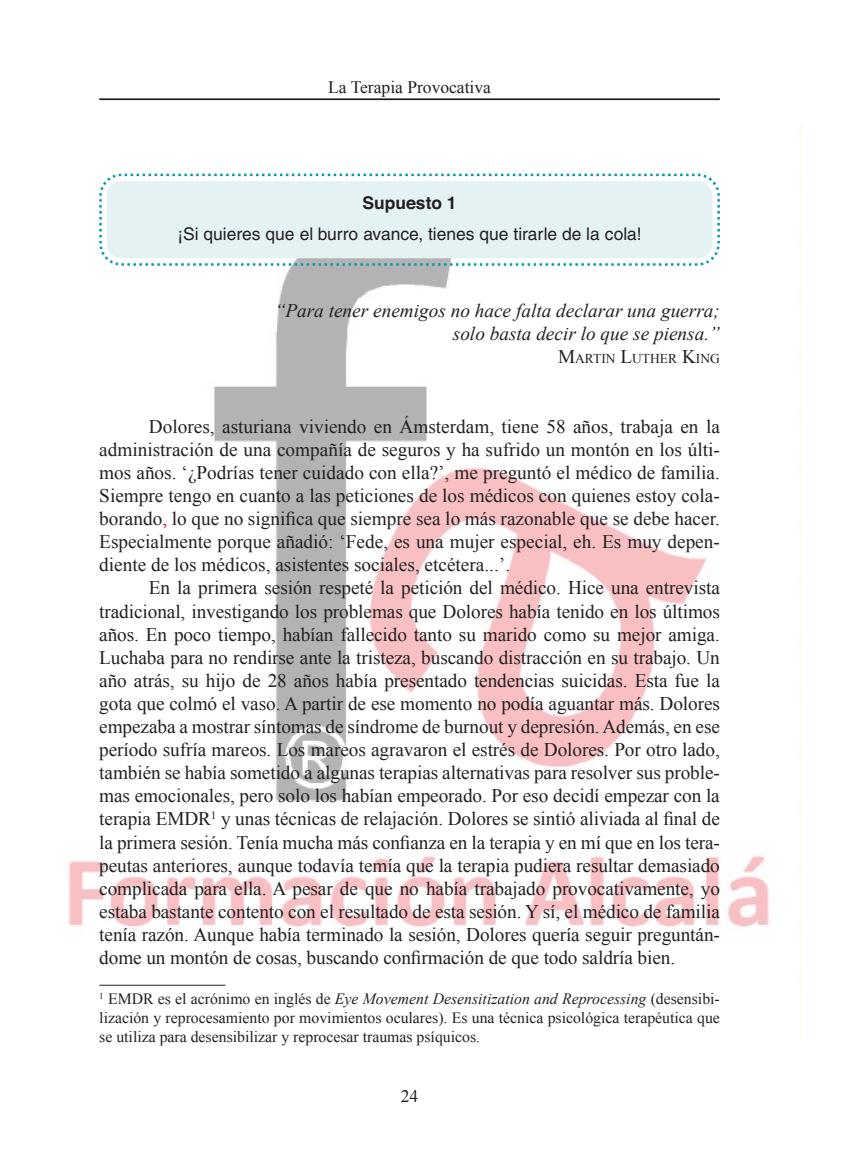
<style>
.page{position:relative;width:844px;height:1166px;background:#fff}
.page>*{position:absolute;margin:0;border:0;box-sizing:border-box;transform-origin:0 0}
.t1{font:19.25px/23.1px "Times New Roman";color:#231f20;text-align:justify}
.t2{font:italic 19.25px/23.1px "Times New Roman";color:#231f20;text-align:right}
.t3{font:17.5px "Helvetica";color:#231f20}
.t4{font:17.5px "Times New Roman";color:#231f20}
.t5{font:700 17.5px "Helvetica";color:#231f20}
.t6{font:15.75px/18.9px "Times New Roman";color:#231f20;text-align:justify}
.t7{font:13.47px "Times New Roman";color:#231f20}
.s1{font-size:19.25px}
.s2{color:#c00000}
.s3{font-style:italic}
</style>
<div class="page">
<img style="left:68px;top:127px;width:733px;height:912px">
<hr style="left:99px;top:98px;width:620px;height:2px;background:#231f20">
<hr style="left:99px;top:985px;width:126px;height:1px;background:#231f20">
<div style="left:107px;top:181px;width:605px;height:77px;background:#e5f2f4;border-radius:15px"></div>
<div style="left:99px;top:174px;width:620px;height:92px;border:2px dashed #009aad;border-radius:21px"></div>
<p class="t4" style="left:328px;top:75px;width:164px">La Terapia Provocativa</p>
<p class="t5" style="left:362px;top:187px;width:95px">Supuesto 1</p>
<p class="t3" style="left:177px;top:223px;width:465px">¡Si quieres que el burro avance, tienes que tirarle de la cola!</p>
<p class="t2" style="left:274px;top:299px;width:446px">“Para tener enemigos no hace falta declarar una guerra; solo basta decir lo que se piensa.”</p>
<p class="t7" style="left:558px;top:350px;width:163px"><span class="s1">M</span>ARTIN <span class="s1">L</span>UTHER <span class="s1">K</span>ING</p>
<p class="t1" style="left:99px;top:414px;width:622px;text-indent:50px">Dolores, asturiana viviendo en Ámsterdam, tiene 58 años, trabaja en la administración de una compañía de seguros y ha sufrido un montón en los últi&shy;mos años. ‘¿Podrías tener cuidado con ella?’, me preguntó el médico de familia.<br>Siempre tengo en cuanto a las peticiones de los médicos con quienes estoy cola&shy;borando<span class="s2">,</span> lo que no significa que siempre sea lo más razonable que se debe hacer.<br>Especialmente porque añadió: ‘Fede, es una mujer especial, eh. Es muy depen&shy;diente de los médicos, asistentes sociales, etcétera...’.</p>
<p class="t1" style="left:99px;top:576px;width:622px;text-indent:50px">En la primera sesión respeté la petición del médico. Hice una entrevista tradicional, investigando los problemas que Dolores había tenido en los últimos años. En poco tiempo, habían fallecido tanto su marido como su mejor amiga.<br>Luchaba para no rendirse ante la tristeza, buscando distracción en su trabajo. Un año atrás, su hijo de 28 años había presentado tendencias suicidas. Esta fue la gota que colmó el vaso. A partir de ese momento no podía aguantar más. Dolores empezaba a mostrar síntomas de síndrome de burnout y depresión. Además, en ese período sufría mareos. Los mareos agravaron el estrés de Dolores. Por otro lado, también se había sometido a algunas terapias alternativas para resolver sus proble&shy;mas emocionales, pero solo los habían empeorado. Por eso decidí empezar con la terapia EMDR<sup>1</sup> y unas técnicas de relajación. Dolores se sintió aliviada al final de la primera sesión. Tenía mucha más confianza en la terapia y en mí que en los tera&shy;peutas anteriores, aunque todavía temía que la terapia pudiera resultar demasiado complicada para ella. A pesar de que no había trabajado provocativamente, yo estaba bastante contento con el resultado de esta sesión. Y sí, el médico de familia tenía razón. Aunque había terminado la sesión, Dolores quería seguir preguntán&shy;dome un montón de cosas, buscando confirmación de que todo saldría bien.</p>
<p class="t6" style="left:99px;top:989px;width:622px"><sup>1</sup> EMDR es el acrónimo en inglés de <span class="s3">Eye Movement Desensitization and Reprocessing</span> (desensibi&shy;lización y reprocesamiento por movimientos oculares). Es una técnica psicológica terapéutica que se utiliza para desensibilizar y reprocesar traumas psíquicos.</p>
<p class="t4" style="left:401px;top:1084px;width:19px">24</p>
</div>
